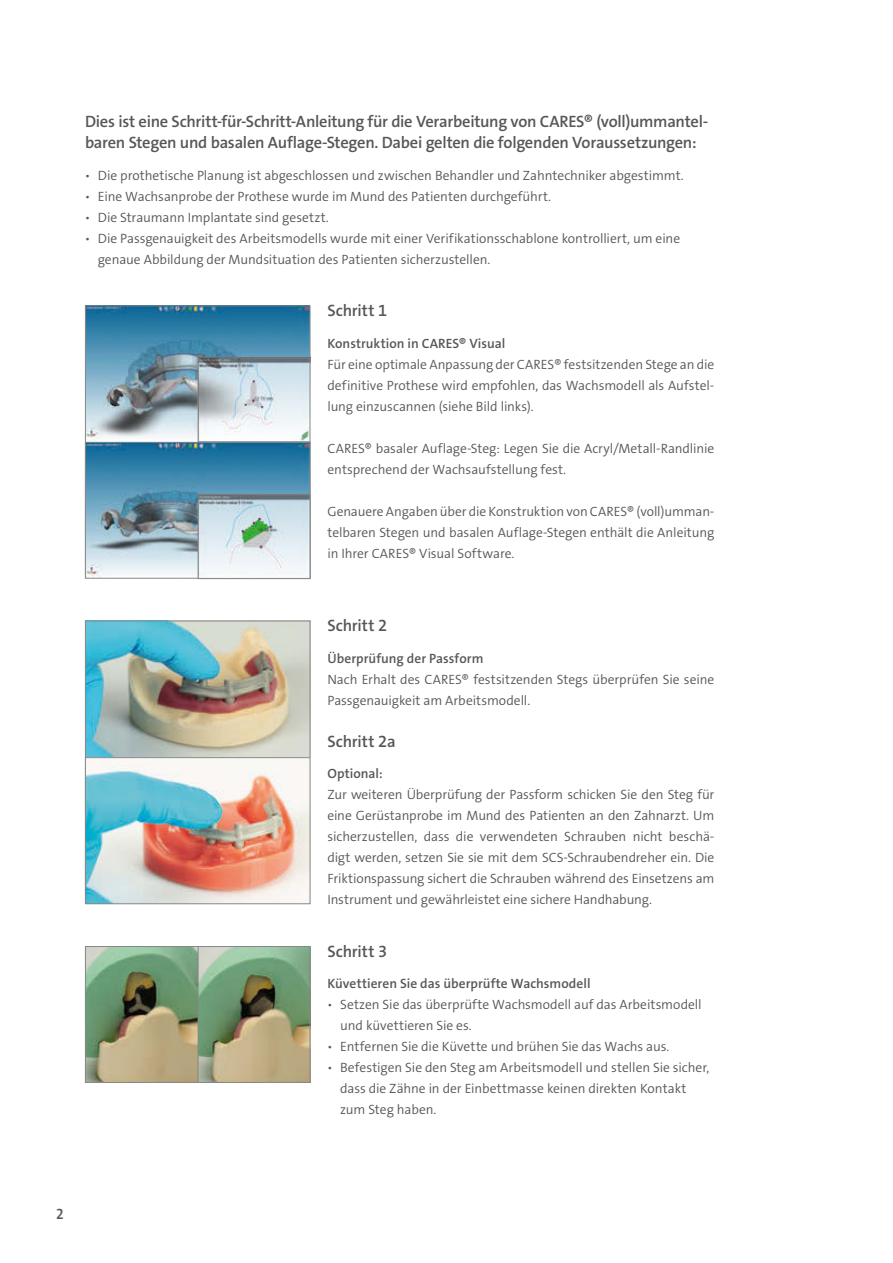
<style>
.page{position:relative;width:893px;height:1263px;background:#fff}
.page>*{position:absolute;margin:0;border:0;box-sizing:border-box;transform-origin:0 0}
.Subtitle{font:16.5px/21px "The Sans LP6 Se Bld";letter-spacing:-.015em;color:#575756}
.Copy{font:15px "The Sans LP6 Se Bld";color:#575756}
.Copy-2{font:13.5px/21px "The Sans LP4 Se Lig";letter-spacing:-.005em;color:#575756}
.Copy_Subtitle{font:13.5px "The Sans LP6 Se Bld";color:#575756}
</style>
<div class="page">
<img style="left:87px;top:307px;width:221px;height:270px">
<div style="left:85px;top:442px;width:225px;height:137px;border:1px solid #878787"></div>
<img style="left:87px;top:948px;width:111px;height:133px">
<div style="left:85px;top:946px;width:225px;height:137px;border:1px solid #878787"></div>
<img style="left:200px;top:948px;width:108px;height:133px">
<div style="left:198px;top:946px;width:112px;height:137px;border:1px solid #878787"></div>
<img style="left:87px;top:623px;width:221px;height:134px">
<img style="left:87px;top:759px;width:221px;height:143px">
<div style="left:85px;top:757px;width:225px;height:147px;border:1px solid #878787"></div>
<img style="left:200px;top:359px;width:108px;height:81px">
<div style="left:198px;top:357px;width:112px;height:85px;border:1px solid #878787"></div>
<img style="left:200px;top:496px;width:108px;height:81px">
<div style="left:198px;top:494px;width:112px;height:85px;border:1px solid #878787"></div>
<p class="Subtitle" style="left:85px;top:111px;width:625px">Dies ist eine Schritt-für-Schritt-Anleitung für die Verarbeitung von CARES® (voll)ummantel&shy;baren Stegen und basalen Auflage-Stegen. Dabei gelten die folgenden Voraussetzungen:</p>
<p class="Copy-2" style="left:85px;top:165px;width:600px">ѹ Die prothetische Planung ist abgeschlossen und zwischen Behandler und Zahntechniker abgestimmt.</p>
<p class="Copy-2" style="left:85px;top:186px;width:468px">ѹ Eine Wachsanprobe der Prothese wurde im Mund des Patienten durchgeführt.</p>
<p class="Copy-2" style="left:85px;top:207px;width:245px">ѹ Die Straumann Implantate sind gesetzt.</p>
<p class="Copy-2" style="left:98px;top:228px;width:584px;text-indent:-13px">ѹ Die Passgenauigkeit des Arbeitsmodells wurde mit einer Verifikationsschablone kontrolliert, um eine genaue Abbildung der Mundsituation des Patienten sicherzustellen.</p>
<p class="Subtitle" style="left:327px;top:300px;width:61px">Schritt 1</p>
<p class="Copy_Subtitle" style="left:327px;top:334px;width:179px">Konstruktion in CARES® Visual</p>
<p class="Copy-2" style="left:327px;top:354px;width:388px;text-align:justify">Für eine optimale Anpassung der CARES® festsitzenden Stege an die definitive Prothese wird empfohlen, das Wachsmodell als Aufstel&shy;lung einzuscannen (siehe Bild links).</p>
<p class="Copy-2" style="left:327px;top:438px;width:388px">CARES® basaler Auflage-Steg: Legen Sie die Acryl/Metall-Randlinie entsprechend der Wachsaufstellung fest.</p>
<p class="Copy-2" style="left:327px;top:501px;width:388px;text-align:justify">Genauere Angaben über die Konstruktion von CARES® (voll)umman&shy;telbaren Stegen und basalen Auflage-Stegen enthält die Anleitung in Ihrer CARES® Visual Software.</p>
<p class="Subtitle" style="left:327px;top:615px;width:61px">Schritt 2</p>
<p class="Copy_Subtitle" style="left:327px;top:649px;width:158px">Überprüfung der Passform</p>
<p class="Copy-2" style="left:327px;top:669px;width:388px">Nach Erhalt des CARES® festsitzenden Stegs überprüfen Sie seine<br>Passgenauigkeit am Arbeitsmodell.</p>
<p class="Subtitle" style="left:327px;top:731px;width:70px">Schritt 2a</p>
<p class="Copy_Subtitle" style="left:327px;top:765px;width:57px">Optional:</p>
<p class="Copy-2" style="left:327px;top:784px;width:388px;text-align:justify">Zur weiteren Überprüfung der Passform schicken Sie den Steg für eine Gerüstanprobe im Mund des Patienten an den Zahnarzt. Um sicherzustellen, dass die verwendeten Schrauben nicht beschä&shy;digt werden, setzen Sie sie mit dem SCS-Schraubendreher ein. Die Friktionspassung sichert die Schrauben während des Einsetzens am Instrument und gewährleistet eine sichere Handhabung.</p>
<p class="Subtitle" style="left:327px;top:941px;width:61px">Schritt 3</p>
<p class="Copy_Subtitle" style="left:327px;top:975px;width:265px">Küvettieren Sie das überprüfte Wachsmodell</p>
<p class="Copy-2" style="left:340px;top:994px;width:363px;text-indent:-13px">ѹ Setzen Sie das überprüfte Wachsmodell auf das Arbeitsmodell und küvettieren Sie es.</p>
<p class="Copy-2" style="left:327px;top:1036px;width:343px">ѹ Entfernen Sie die Küvette und brühen Sie das Wachs aus.</p>
<p class="Copy-2" style="left:340px;top:1057px;width:371px;text-indent:-13px">ѹ Befestigen Sie den Steg am Arbeitsmodell und stellen Sie sicher, dass die Zähne in der Einbettmasse keinen direkten Kontakt zum Steg haben.</p>
<p class="Copy" style="left:56px;top:1204px;width:9px">2</p>
</div>
